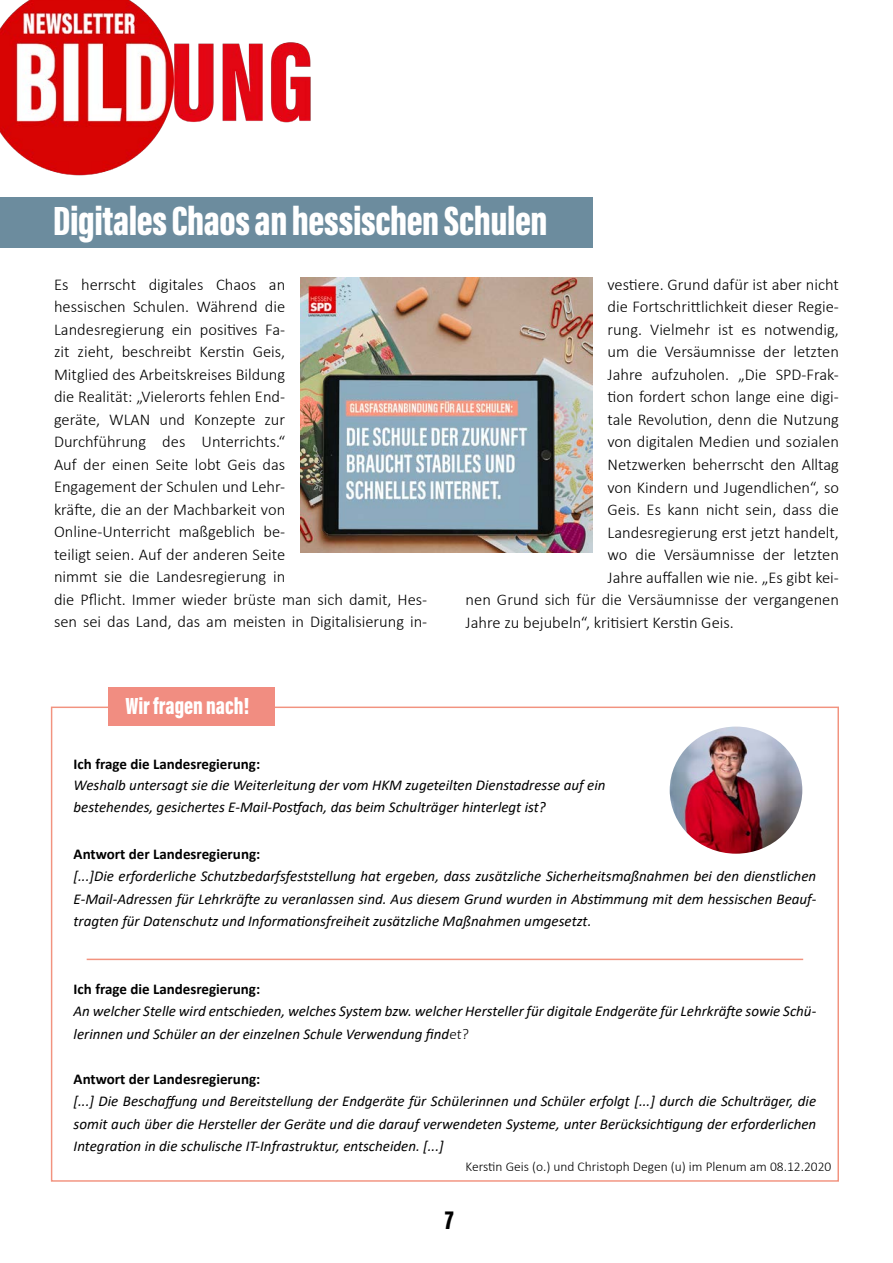
<style>
.page{position:relative;width:893px;height:1263px;background:#fff}
.page>*{position:absolute;margin:0;border:0;box-sizing:border-box;transform-origin:0 0}
.t1{font:900 42px "Acumin Pro Extra Cond";letter-spacing:-.01em;color:#fff}
.t2{font:900 27px "Acumin Pro Extra Cond";color:#000}
.t3{font:900 24px "Acumin Pro Extra Cond";color:#fff}
.t4{font:300 16.5px/22.5px "Calibri";color:#000}
.t5{font:italic 15px/22.5px "Calibri";color:#000}
.t6{font:700 15px "Calibri";color:#000}
.t7{font:300 13.5px "Calibri";color:#000}
.s1{color:#fff}
.s2{font-weight:300;font-style:normal}
</style>
<div class="page">
<img style="left:0;top:0;width:311px;height:176px">
<div style="left:108px;top:687px;width:167px;height:39px;background:#f18d81"></div>
<img style="left:300px;top:277px;width:292px;height:275px">
<hr style="left:87px;top:959px;width:716px;height:1px;background:#f2937f">
<div style="left:0;top:197px;width:592px;height:50px;background:#6c8c9e"></div>
<img style="left:670px;top:726px;width:132px;height:128px">
<h1 class="t1" style="left:53px;top:195px;width:496px">Digitales Chaos an hessischen Schulen</h1>
<p class="t4" style="left:54px;top:273px;width:375px">Es herrscht digitales Chaos an<br>hessischen Schulen. Während die<br>Landesregierung ein positives Fa-<br>zit zieht, beschreibt Kerstin Geis,<br>Mitglied des Arbeitskreises Bildung<br>die Realität: „Vielerorts fehlen End-<br>geräte, WLAN und Konzepte zur<br>Durchführung des Unterrichts.“<br>Auf der einen Seite lobt Geis das<br>Engagement der Schulen und Lehr-<br>kräfte, die an der Machbarkeit von<br>Online-Unterricht maßgeblich be-<br>teiligt seien. Auf der anderen Seite<br>nimmt sie die Landesregierung in<br>die Pflicht. Immer wieder brüste man sich damit, Hes&shy;sen sei das Land, das am meisten in Digitalisierung in-</p>
<p class="t4" style="left:607px;top:273px;width:233px">vestiere. Grund dafür ist aber nicht</p>
<p class="t4" style="left:607px;top:296px;width:233px">die Fortschrittlichkeit dieser Regie-</p>
<p class="t4" style="left:607px;top:318px;width:233px">rung. Vielmehr ist es notwendig,</p>
<p class="t4" style="left:607px;top:341px;width:233px">um die Versäumnisse der letzten</p>
<p class="t4" style="left:607px;top:363px;width:233px">Jahre aufzuholen. „Die SPD-Frak-</p>
<p class="t4" style="left:607px;top:386px;width:233px">tion fordert schon lange eine digi-</p>
<p class="t4" style="left:607px;top:408px;width:233px">tale Revolution, denn die Nutzung</p>
<p class="t4" style="left:607px;top:431px;width:233px">von digitalen Medien und sozialen</p>
<p class="t4" style="left:607px;top:453px;width:233px">Netzwerken beherrscht den Alltag</p>
<p class="t4" style="left:607px;top:476px;width:233px">von Kindern und Jugendlichen“, so</p>
<p class="t4" style="left:607px;top:498px;width:233px">Geis. Es kann nicht sein, dass die</p>
<p class="t4" style="left:607px;top:521px;width:233px">Landesregierung erst jetzt handelt,</p>
<p class="t4" style="left:607px;top:543px;width:233px">wo die Versäumnisse der letzten</p>
<p class="t4" style="left:607px;top:566px;width:233px">Jahre auffallen wie nie. „Es gibt kei-</p>
<p class="t4" style="left:466px;top:588px;width:375px">nen Grund sich für die Versäumnisse der vergangenen</p>
<p class="t4" style="left:466px;top:611px;width:270px">Jahre zu bejubeln“, kritisiert Kerstin Geis.</p>
<h3 class="t3" style="left:125px;top:691px;width:125px">Wir fragen nach!</h3>
<p class="t6" style="left:74px;top:753px;width:188px">Ich frage die Landesregierung:</p>
<p class="t5" style="left:74px;top:773px;width:533px">Weshalb untersagt sie die Weiterleitung der vom HKM zugeteilten Dienstadresse auf ein bestehendes, gesichertes E-Mail-Postfach, das beim Schulträger hinterlegt ist?</p>
<p class="t6" style="left:74px;top:843px;width:188px">Antwort der Landesregierung:</p>
<p class="t5" style="left:74px;top:864px;width:744px;text-align:justify">[...]Die erforderliche Schutzbedarfsfeststellung hat ergeben, dass zusätzliche Sicherheitsmaßnahmen bei den dienstlichen E-Mail-Adressen für Lehrkräfte zu veranlassen sind. Aus diesem Grund wurden in Abstimmung mit dem hessischen Beauf&shy;tragten für Datenschutz und Informationsfreiheit zusätzliche Maßnahmen umgesetzt.<span class="s1">rsa</span></p>
<p class="t6" style="left:74px;top:978px;width:188px">Ich frage die Landesregierung:</p>
<p class="t5" style="left:74px;top:999px;width:744px">An welcher Stelle wird entschieden, welches System bzw. welcher Hersteller für digitale Endgeräte für Lehrkräfte sowie Schü&shy;lerinnen und Schüler an der einzelnen Schule Verwendung find<span class="s2">et?</span></p>
<p class="t6" style="left:74px;top:1068px;width:188px">Antwort der Landesregierung:</p>
<p class="t5" style="left:74px;top:1089px;width:744px;text-align:justify">[...] Die Beschaffung und Bereitstellung der Endgeräte für Schülerinnen und Schüler erfolgt [...] durch die Schulträger, die somit auch über die Hersteller der Geräte und die darauf verwendeten Systeme, unter Berücksichtigung der erforderlichen Integration in die schulische IT-Infrastruktur, entscheiden. [...]</p>
<p class="t7" style="left:466px;top:1158px;width:367px">Kerstin Geis (o.) und Christoph Degen (u) im Plenum am 08.12.2020</p>
<h2 class="t2" style="left:445px;top:1203px;width:10px">7</h2>
</div>
